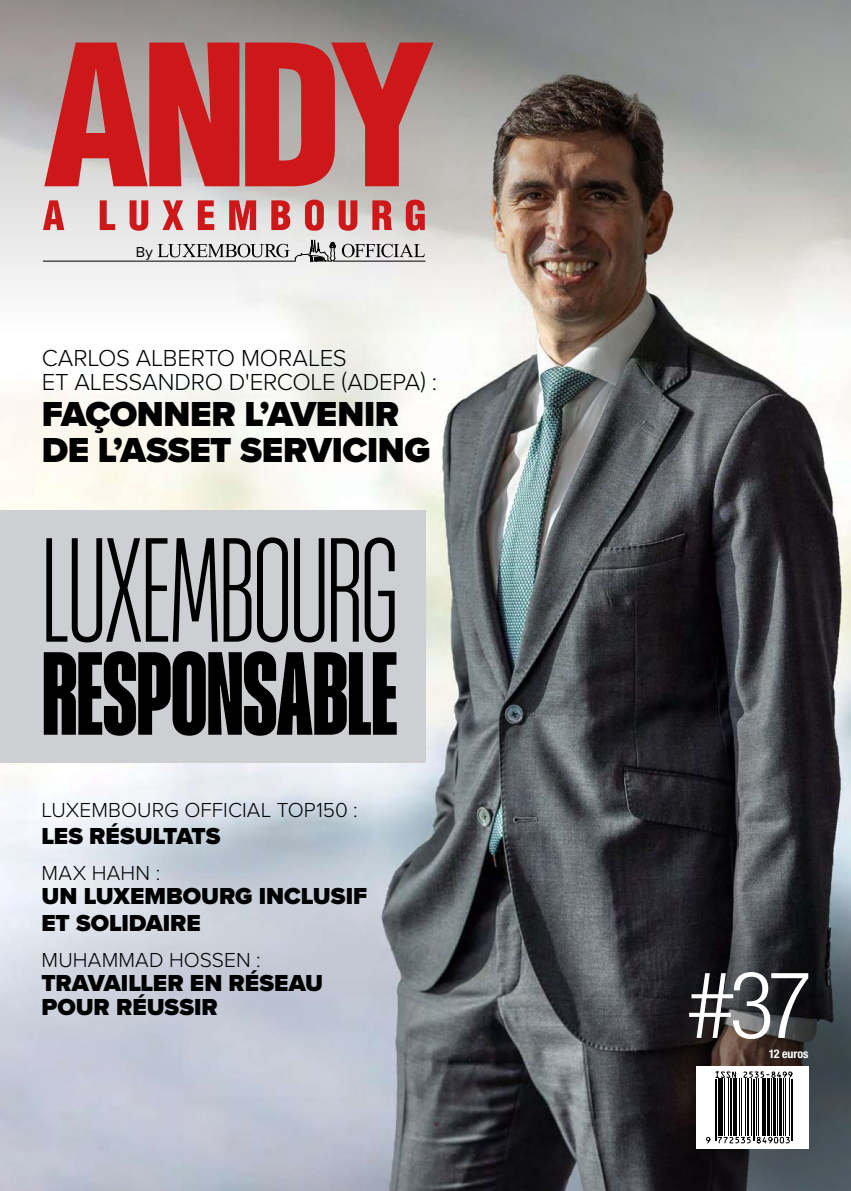
<style>
.page{position:relative;width:851px;height:1191px;background:#fff}
.page>*{position:absolute;margin:0;border:0;box-sizing:border-box;transform-origin:0 0}
.t1{font:300 condensed 126px "Placard Next";letter-spacing:-.01em;color:#000}
.t2{font:700 condensed 100.5px "Placard Next";letter-spacing:-.01em;color:#000}
.t3{font:300 condensed 93px "Helvetica Neue LT Std";color:#fff}
.t4{font:900 36px/36px "Proxima Nova";letter-spacing:-.01em;color:#000}
.t5{font:900 24px/27px "Proxima Nova";color:#000}
.t6{font:300 24px/24px "Proxima Nova";letter-spacing:-.01em;color:#000}
.t7{font:300 21px "Proxima Nova";letter-spacing:.005em;color:#000}
.t8{font:15px "Proxima Nova";color:#000}
.t9{font:700 condensed 12px "Helvetica Neue LT Std";letter-spacing:-.005em;color:#fff}
</style>
<div class="page">
<img style="left:0;top:332px;width:850px;height:859px">
<svg style="left:0;top:0;width:850px;height:332px"></svg>
<svg style="left:573px;top:873px;width:277px;height:318px"></svg>
<div style="left:696px;top:1066px;width:112px;height:82px;background:#fff"></div>
<svg style="left:715px;top:1072px;width:78px;height:69px"></svg>
<hr style="left:714px;top:1078px;width:1px;height:62px;background:#000">
<hr style="left:716px;top:1078px;width:1px;height:62px;background:#000">
<hr style="left:717px;top:1078px;width:3px;height:58px;background:#000">
<hr style="left:721px;top:1078px;width:1px;height:58px;background:#000">
<hr style="left:724px;top:1078px;width:1px;height:58px;background:#000">
<hr style="left:727px;top:1078px;width:1px;height:58px;background:#000">
<hr style="left:730px;top:1078px;width:1px;height:58px;background:#000">
<hr style="left:732px;top:1078px;width:2px;height:58px;background:#000">
<hr style="left:735px;top:1078px;width:1px;height:58px;background:#000">
<hr style="left:739px;top:1078px;width:1px;height:58px;background:#000">
<hr style="left:741px;top:1078px;width:1px;height:58px;background:#000">
<hr style="left:745px;top:1078px;width:1px;height:58px;background:#000">
<hr style="left:746px;top:1078px;width:2px;height:58px;background:#000">
<hr style="left:751px;top:1078px;width:1px;height:58px;background:#000">
<hr style="left:752px;top:1078px;width:1px;height:62px;background:#000">
<hr style="left:754px;top:1078px;width:1px;height:62px;background:#000">
<hr style="left:755px;top:1078px;width:1px;height:58px;background:#000">
<hr style="left:758px;top:1078px;width:1px;height:58px;background:#000">
<hr style="left:761px;top:1078px;width:1px;height:58px;background:#000">
<hr style="left:763px;top:1078px;width:2px;height:58px;background:#000">
<hr style="left:767px;top:1078px;width:3px;height:58px;background:#000">
<hr style="left:770px;top:1078px;width:1px;height:58px;background:#000">
<hr style="left:773px;top:1078px;width:2px;height:58px;background:#000">
<hr style="left:777px;top:1078px;width:1px;height:58px;background:#000">
<hr style="left:779px;top:1078px;width:2px;height:58px;background:#000">
<hr style="left:783px;top:1078px;width:1px;height:58px;background:#000">
<hr style="left:784px;top:1078px;width:1px;height:58px;background:#000">
<hr style="left:789px;top:1078px;width:1px;height:58px;background:#000">
<hr style="left:790px;top:1078px;width:1px;height:62px;background:#000">
<hr style="left:792px;top:1078px;width:1px;height:62px;background:#000">
<svg style="left:706px;top:1136px;width:84px;height:8px"></svg>
<svg style="left:715px;top:1071px;width:77px;height:24px"></svg>
<svg style="left:44px;top:43px;width:389px;height:143px;fill:#cd1719"></svg>
<div style="left:0;top:511px;width:425px;height:252px;background:#cdcfd2"></div>
<svg style="left:42px;top:200px;width:384px;height:64px"></svg>
<p class="t8" style="left:136px;top:241px;width:18px">By</p>
<p class="t6" style="left:42px;top:344px;width:397px">CARLOS ALBERTO MORALES<br>ET ALESSANDRO D'ERCOLE (ADEPA) :</p>
<h3 class="t4" style="left:42px;top:395px;width:390px">FAÇONNER L’AVENIR<br>DE L’ASSET SERVICING</h3>
<h1 class="t1" style="left:42px;top:517px;width:358px">LUXEMBOURG</h1>
<h2 class="t2" style="left:42px;top:633px;width:358px">RESPONSABLE</h2>
<p class="t7" style="left:42px;top:794px;width:318px">LUXEMBOURG OFFICIAL TOP150 :</p>
<p class="t5" style="left:42px;top:822px;width:180px">LES RÉSULTATS</p>
<p class="t7" style="left:42px;top:857px;width:120px">MAX HAHN :</p>
<p class="t5" style="left:42px;top:882px;width:327px">UN LUXEMBOURG INCLUSIF<br>ET SOLIDAIRE</p>
<p class="t7" style="left:42px;top:944px;width:221px">MUHAMMAD HOSSEN :</p>
<p class="t5" style="left:42px;top:971px;width:283px;line-height:24px">TRAVAILLER EN RÉSEAU<br>POUR RÉUSSIR</p>
<h3 class="t3" style="left:688px;top:951px;width:125px">#37</h3>
<p class="t9" style="left:768px;top:1046px;width:41px">12 euros</p>
</div>
